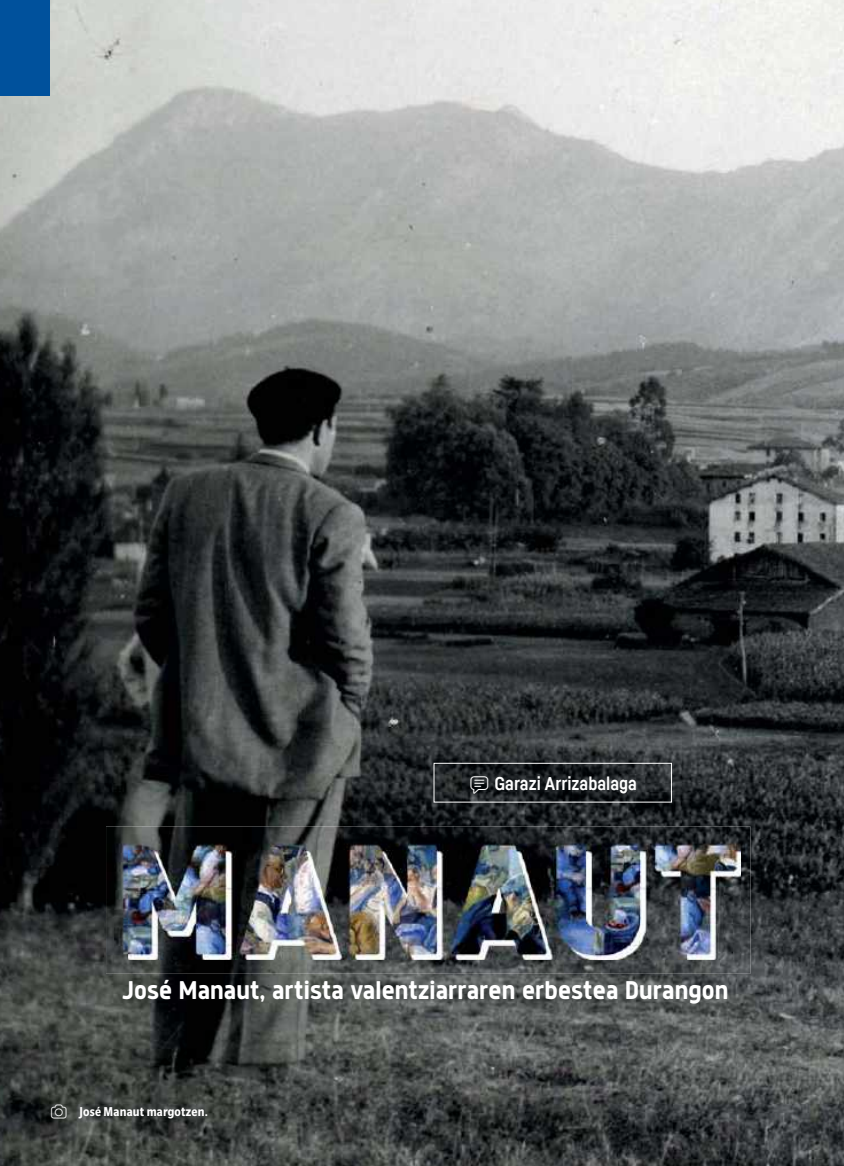
<style>
.page{position:relative;width:844px;height:1166px;background:#fff}
.page>*{position:absolute;margin:0;border:0;box-sizing:border-box;transform-origin:0 0}
.t1{font:700 28.35px "Anteb Alt";letter-spacing:-.02em;color:#fff;scale:.94 1}
.t2{font:700 18.38px "Fabrikat W00";color:#fff}
.t3{font:700 condensed 14px "Slate Pro";letter-spacing:.015em;color:#fff}
</style>
<div class="page">
<img style="left:0;top:0;width:843px;height:1166px">
<div style="left:433px;top:763px;width:238px;height:39px;border:1px solid #fff"></div>
<div style="left:0;top:0;width:50px;height:96px;background:#00519c"></div>
<img style="left:106px;top:826px;width:644px;height:148px">
<img style="left:128px;top:851px;width:612px;height:109px">
<svg style="left:470px;top:776px;width:18px;height:18px"></svg>
<svg style="left:51px;top:1105px;width:16px;height:14px"></svg>
<p class="t2" style="left:494px;top:772px;width:144px">Garazi Arrizabalaga</p>
<p class="t1" style="left:122px;top:972px;width:646px">José Manaut, artista valentziarraren erbestea Durangon</p>
<p class="t3" style="left:79px;top:1107px;width:130px">José Manaut margotzen.</p>
</div>
